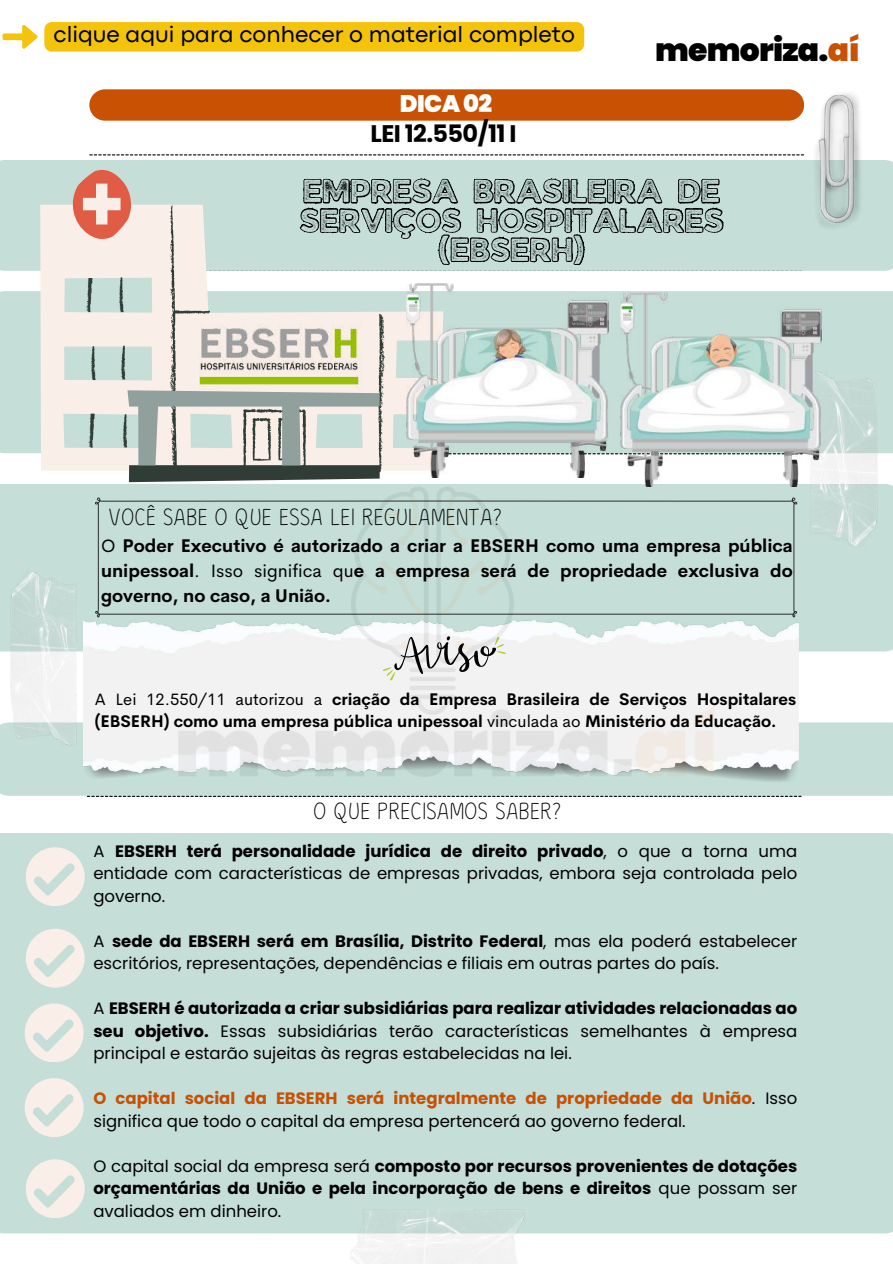
<style>
.page{position:relative;width:893px;height:1264px;background:#fff}
.page>*{position:absolute;margin:0;border:0;box-sizing:border-box;transform-origin:0 0}
.t1{font:900 31.35px "Poppins";letter-spacing:-.025em;color:#000}
.t2{font:30px/29.2px "JA Jaya Giri Sans Rough";color:#c5ded8;text-align:center}
.t3{font:700 24px "Poppins";letter-spacing:-.025em;color:#000}
.t4{font:900 24px "Poppins";letter-spacing:-.025em;color:#fff}
.t5{font:23.25px "Codec Pro";color:#000}
.t6{font:23.1px "Xarrovv";color:#000}
.t7{font:700 18px/24.8px "Cerebri Sans";color:#010101;text-align:justify}
.t8{font:16.5px/22.5px "Poppins";color:#010101;text-align:justify}
.t9{font:700 16.5px/22.5px "Poppins";color:#010101;text-align:justify}
.t10{font:700 16.5px/22.5px "Cerebri Sans";color:#000}
.s1{color:#c85103}
.s2{font-weight:400}
.s3{font-weight:700}
.s4{font-weight:700;color:#c85103}
</style>
<div class="page">
<div style="left:89px;top:89px;width:715px;height:32px;background:#c85103;border-radius:16px"></div>
<div style="left:0;top:160px;width:892px;height:111px;background:#c5ded8"></div>
<img style="left:811px;top:93px;width:52px;height:138px">
<div style="left:0;top:291px;width:892px;height:162px;background:#c5ded8"></div>
<div style="left:0;top:484px;width:892px;height:167px;background:#c5ded8"></div>
<img style="left:810px;top:372px;width:67px;height:174px">
<div style="left:0;top:722px;width:892px;height:73px;background:#c5ded8"></div>
<img style="left:10px;top:571px;width:67px;height:175px">
<svg style="left:95px;top:497px;width:702px;height:120px;background:#b8cfc9"></svg>
<svg style="left:87px;top:795px;width:714px;height:2px"></svg>
<div style="left:0;top:833px;width:892px;height:400px;background:#c5ded8"></div>
<svg style="left:40px;top:169px;width:46px;height:301px;background:#f0ece5"></svg>
<svg style="left:63px;top:278px;width:10px;height:170px;background:#dde6df"></svg>
<svg style="left:73px;top:154px;width:731px;height:311px;background:#bac3be"></svg>
<img style="left:196px;top:321px;width:165px;height:65px">
<img style="left:620px;top:292px;width:201px;height:195px">
<img style="left:84px;top:620px;width:714px;height:162px">
<svg style="left:26px;top:847px;width:58px;height:58px;background:#e7e9e2"></svg>
<svg style="left:26px;top:928px;width:58px;height:59px;background:#e7e9e2"></svg>
<svg style="left:25px;top:1003px;width:58px;height:58px;background:#e7e9e2"></svg>
<svg style="left:25px;top:1078px;width:58px;height:58px;background:#e7e9e2"></svg>
<svg style="left:26px;top:1159px;width:58px;height:58px;background:#e7e9e2"></svg>
<img style="left:350px;top:1209px;width:175px;height:54px">
<img style="left:406px;top:283px;width:202px;height:103px">
<img style="left:112px;top:386px;width:669px;height:491px">
<svg style="left:3px;top:25px;width:34px;height:24px"></svg>
<div style="left:44px;top:22px;width:540px;height:30px;background:#f4c40d;border-radius:7px"></div>
<h3 class="t5" style="left:54px;top:26px;width:522px">clique aqui para conhecer o material completo</h3>
<h3 class="t4" style="left:400px;top:86px;width:94px">DICA02</h3>
<h3 class="t3" style="left:370px;top:117px;width:147px">LEI 12.550/11 I</h3>
<h1 class="t1" style="left:655px;top:28px;width:206px">memoriza.<span class="s1">aí</span></h1>
<h2 class="t2" style="left:301px;top:179px;width:426px">EMPRESA BRASILEIRA DE<br>SERVIÇOS HOSPITALARES (EBSERH)</h2>
<h3 class="t6" style="left:109px;top:500px;width:394px">VOCÊ SABE O QUE ESSA LEI REGULAMENTA?</h3>
<p class="t7" style="left:101px;top:533px;width:693px"><span class="s2">O</span> Poder Executivo é autorizado a criar a EBSERH como uma empresa pública unipessoal<span class="s2">. Isso significa qu</span>e a empresa será de propriedade exclusiva do governo, no caso, a União.</p>
<p class="t10" style="left:95px;top:688px;width:702px"><span class="s2">A Lei 12.550/11 autorizou a</span> criação da Empresa Brasileira de Serviços Hospitalares (EBSERH) como uma empresa pública unipessoal <span class="s2">vinculada ao</span> Ministério da Educação.</p>
<h3 class="t6" style="left:313px;top:794px;width:249px">O QUE PRECISAMOS SABER?</h3>
<p class="t8" style="left:93px;top:839px;width:705px">A <span class="s3">EBSERH terá personalidade jurídica de direito privado</span>, o que a torna uma entidade com características de empresas privadas, embora seja controlada pelo governo.</p>
<p class="t8" style="left:93px;top:929px;width:705px">A <span class="s3">sede da EBSERH será em Brasília, Distrito Federal</span>, mas ela poderá estabelecer escritórios, representações, dependências e filiais em outras partes do país.</p>
<p class="t8" style="left:93px;top:997px;width:705px">A <span class="s3">EBSERH é autorizada a criar subsidiárias para realizar atividades relacionadas ao seu objetivo.</span> Essas subsidiárias terão características semelhantes à empresa principal e estarão sujeitas às regras estabelecidas na lei.</p>
<p class="t8" style="left:93px;top:1087px;width:705px"><span class="s4">O capital social da EBSERH será integralmente de propriedade da União</span>. Isso significa que todo o capital da empresa pertencerá ao governo federal.</p>
<p class="t9" style="left:93px;top:1154px;width:705px"><span class="s2">O capital social da empresa será</span> composto por recursos provenientes de dotações orçamentárias da União e pela incorporação de bens e direitos <span class="s2">que possam ser avaliados em dinheiro.</span></p>
</div>
